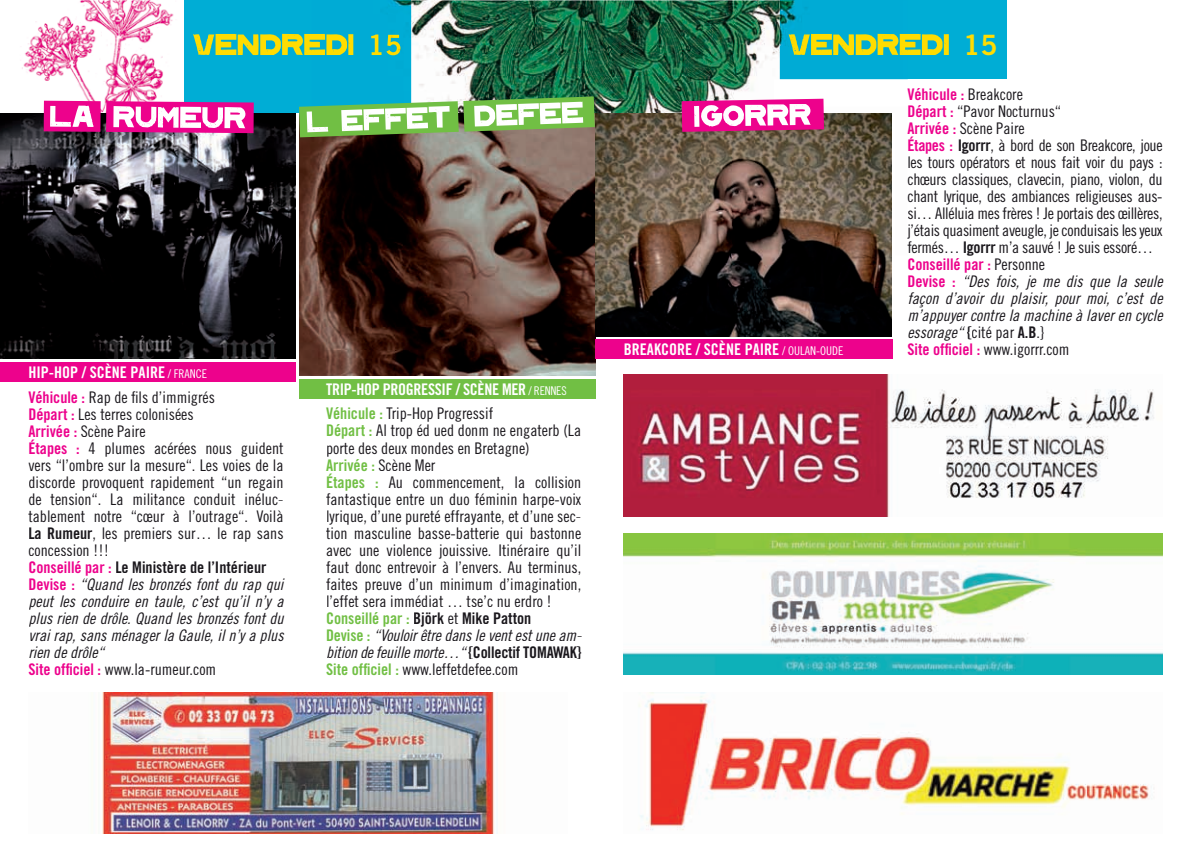
<style>
.page{position:relative;width:1191px;height:851px;background:#fff}
.page>*{position:absolute;margin:0;border:0;box-sizing:border-box;transform-origin:0 0}
.t1{font:51px "BD Plakatbau";letter-spacing:.01em;color:#fff}
.t2{font:51px "BD Plakatbau";letter-spacing:.01em;color:#ffdc01}
.t3{font:16px/17px "Trade Gothic Cond Eighteen";color:#1a171c}
.t4{font:16px/17px "Trade Gothic Cond Eighteen Obl";color:#1a171c;text-align:justify}
.t5{font:16px/17px "Trade Gothic Cond Eighteen";letter-spacing:-.02em;color:#1a171c}
.t6{font:16px "Trade Gothic Bold Cond Twenty";color:#1a171c}
.t7{font:16px "Trade Gothic Bold Cond Twenty";color:#fff}
.t8{font:16px "Trade Gothic Bold Cond Twenty";color:#ed028c}
.t9{font:16px "Trade Gothic Bold Cond Twenty";letter-spacing:-.02em;color:#fff}
.t10{font:16px "Trade Gothic Bold Cond Twenty";color:#71bf44}
.s1{font-family:"Trade Gothic Bold Two";font-size:28px}
.s2{font-family:"Trade Gothic Cond Eighteen";color:#1a171c}
.s3{font-family:"Trade Gothic Bold Cond Twenty";color:#ed028c}
.s4{font-family:"Trade Gothic Bold Cond Twenty"}
.s5{font-family:"Trade Gothic Cond Eighteen"}
.s6{font-family:"Trade Gothic Cond Eighteen";font-size:12px}
.s7{color:#ed028c}
.s8{font-family:"Trade Gothic Bold Cond Twenty";color:#71bf44}
.s9{color:#71bf44}
</style>
<div class="page">
<div style="left:780px;top:0;width:226px;height:96px;background:#00add5"></div>
<div style="left:773px;top:79px;width:243px;height:28px;background:#fff"></div>
<div style="left:184px;top:0;width:227px;height:139px;background:#00add5"></div>
<img style="left:22px;top:0;width:152px;height:113px">
<img style="left:411px;top:0;width:369px;height:113px">
<img style="left:780px;top:0;width:103px;height:56px">
<img style="left:788px;top:34px;width:119px;height:21px">
<img style="left:773px;top:79px;width:134px;height:20px">
<img style="left:391px;top:0;width:20px;height:56px">
<img style="left:312px;top:34px;width:42px;height:21px">
<img style="left:371px;top:34px;width:29px;height:21px">
<div style="left:298px;top:378px;width:297px;height:20px;background:#71bf44"></div>
<img style="left:102px;top:692px;width:392px;height:141px">
<img style="left:299px;top:137px;width:296px;height:239px">
<svg style="left:299px;top:96px;width:296px;height:41px;background:#6bb159"></svg>
<img style="left:595px;top:113px;width:297px;height:223px">
<svg style="left:681px;top:99px;width:143px;height:33px;background:#e30c89"></svg>
<div style="left:595px;top:339px;width:298px;height:20px;background:#ed028c"></div>
<img style="left:639px;top:692px;width:511px;height:138px">
<img style="left:624px;top:533px;width:538px;height:142px">
<img style="left:624px;top:374px;width:530px;height:142px">
<div style="left:0;top:361px;width:298px;height:20px;background:#ed028c"></div>
<img style="left:0;top:113px;width:297px;height:246px">
<div style="left:44px;top:101px;width:57px;height:31px;background:#ed028c"></div>
<svg style="left:106px;top:101px;width:148px;height:32px;background:#e6098d"></svg>
<hr style="left:297px;top:113px;width:2px;height:430px;background:#fff">
<h1 class="t2" style="left:193px;top:8px;width:210px">VENDREDI <span class="s1">15</span></h1>
<h1 class="t2" style="left:789px;top:8px;width:210px">VENDREDI <span class="s1">15</span></h1>
<p class="t8" style="left:907px;top:84px;width:117px">Véhicule : <span class="s2">Breakcore</span></p>
<p class="t5" style="left:907px;top:102px;width:257px"><span class="s3">Départ :</span> “Pavor Nocturnus“<br><span class="s3">Arrivée :</span> Scène Paire<br><span class="s3">Étapes :</span> <span class="s4">Igorrr</span>, à bord de son Breakcore, joue les tours opérators et nous fait voir du pays : chœurs classiques, clavecin, piano, violon, du chant lyrique, des ambiances religieuses aus&shy;si… Alléluia mes frères ! Je portais des œillères, j’étais quasiment aveugle, je conduisais les yeux fermés… <span class="s4">Igorrr</span> m’a sauvé ! Je suis essoré…</p>
<p class="t8" style="left:907px;top:254px;width:139px">Conseillé par : <span class="s2">Personne</span></p>
<p class="t4" style="left:907px;top:272px;width:257px"><span class="s3">Devise :</span> “Des fois, je me dis que la seule façon d’avoir du plaisir, pour moi, c’est de m’appuyer contre la machine à laver en cycle essorage“ <span class="s4">{</span><span class="s5">cité par</span> <span class="s4">A.B</span><span class="s5">.}</span></p>
<p class="t3" style="left:907px;top:340px;width:164px"><span class="s3">Site officiel :</span> www.igorrr.com</p>
<h1 class="t1" style="left:306px;top:85px;width:278px;rotate:-2deg">L EFFET DEFEE</h1>
<h1 class="t1" style="left:693px;top:79px;width:119px;rotate:-1deg">IGORRR</h1>
<h1 class="t1" style="left:50px;top:80px;width:198px">LA RUMEUR</h1>
<p class="t7" style="left:624px;top:339px;width:221px">BREAKCORE / SCÈNE PAIRE <span class="s6">/ OULAN-OUDE</span></p>
<p class="t7" style="left:28px;top:362px;width:180px">HIP-HOP / SCÈNE PAIRE <span class="s6">/ FRANCE</span></p>
<p class="t3" style="left:28px;top:388px;width:257px"><span class="s3">Véhicule :</span> Rap de fils d’immigrés<br><span class="s3">Départ :</span> Les terres colonisées<br><span class="s3">Arrivée :</span> Scène Paire<br><span class="s3">Étapes :</span> 4 plumes acérées nous guident vers “l’ombre sur la mesure“. Les voies de la discorde provoquent rapidement “un regain de tension“. La militance conduit inéluc&shy;tablement notre “cœur à l’outrage“. Voilà <span class="s4">La Rumeur</span>, les premiers sur… le rap sans concession !!!</p>
<p class="t6" style="left:28px;top:557px;width:240px"><span class="s7">Conseillé par :</span> Le Ministère de l’Intérieur</p>
<p class="t4" style="left:28px;top:575px;width:257px"><span class="s3">Devise :</span> “Quand les bronzés font du rap qui peut les conduire en taule, c’est qu’il n’y a plus rien de drôle. Quand les bronzés font du vrai rap, sans ménager la Gaule, il n’y a plus rien de drôle“</p>
<p class="t3" style="left:28px;top:660px;width:189px"><span class="s3">Site officiel :</span> www.la-rumeur.com</p>
<p class="t9" style="left:326px;top:379px;width:242px">TRIP-HOP PROGRESSIF / SCÈNE MER <span class="s6">/ RENNES</span></p>
<p class="t3" style="left:326px;top:405px;width:257px"><span class="s8">Véhicule :</span> Trip-Hop Progressif<br><span class="s8">Départ :</span> Al trop éd ued donm ne engaterb (La porte des deux mondes en Bretagne)</p>
<p class="t10" style="left:326px;top:455px;width:111px">Arrivée : <span class="s2">Scène Mer</span></p>
<p class="t3" style="left:326px;top:473px;width:257px;text-align:justify"><span class="s8">Étapes :</span> Au commencement, la collision fantastique entre un duo féminin harpe-voix lyrique, d’une pureté effrayante, et d’une sec&shy;tion masculine basse-batterie qui bastonne avec une violence jouissive. Itinéraire qu’il faut donc entrevoir à l’envers. Au terminus, faites preuve d’un minimum d’imagination, l’effet sera immédiat … tse’c nu erdro !</p>
<p class="t6" style="left:326px;top:608px;width:207px"><span class="s9">Conseillé par :</span> Björk <span class="s5">et</span> Mike Patton</p>
<p class="t4" style="left:326px;top:626px;width:257px"><span class="s8">Devise :</span> “Vouloir être dans le vent est une am&shy;bition de feuille morte…“ <span class="s4">{Collectif TOMAWAK}</span></p>
<p class="t3" style="left:326px;top:660px;width:194px"><span class="s8">Site officiel :</span> www.leffetdefee.com</p>
</div>
